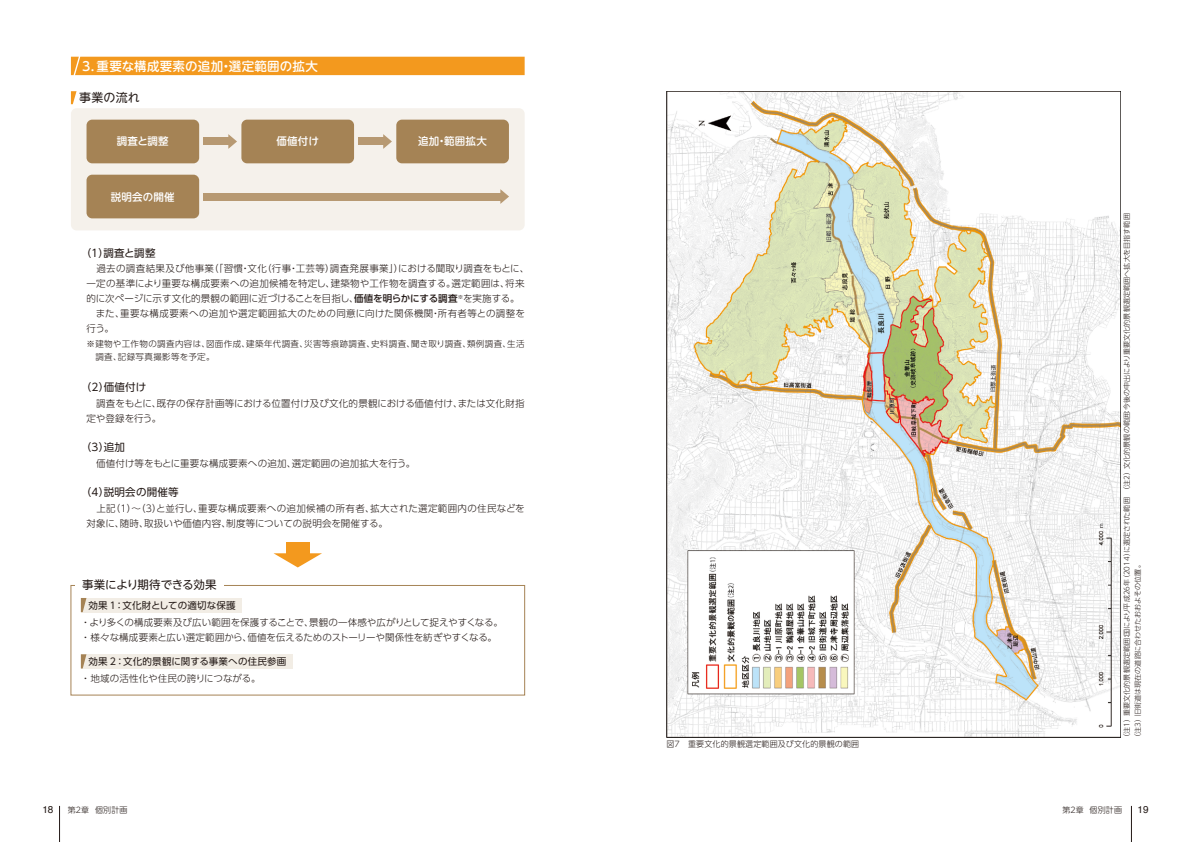
<style>
.page{position:relative;width:1191px;height:842px;background:#fff}
.page>*{position:absolute;margin:0;border:0;box-sizing:border-box;transform-origin:0 0}
.t1{font:500 12.5px "UD Shin M Go Pro";letter-spacing:.02em;color:#fff}
.t2{font:12px "UD Shin M Go Pro";letter-spacing:.01em;color:#231916}
.t3{font:11.5px "UD Shin M Go Pro";letter-spacing:-.025em;color:#231916}
.t4{font:10.5px "UD Shin Go Pro";letter-spacing:.02em;color:#231916}
.t5{font:500 10.5px "UD Shin M Go Pro";letter-spacing:.02em;color:#fff}
.t6{font:10px "Helvetica";color:#231916}
.t7{font:300 9.5px/15px "UD Shin Go Pro";letter-spacing:.02em;color:#231916}
.t8{font:300 9.5px/15px "UD Shin Go Pro";color:#231916}
.t9{font:300 9.5px/15px "UD Shin Go Pro";letter-spacing:.04em;color:#231916}
.t10{font:9.5px "UD Shin Go Pro";letter-spacing:.02em;color:#231916}
.t11{font:300 8.5px/12.5px "UD Shin Go Pro";letter-spacing:.045em;color:#231916}
.t12{font:300 8px "UD Shin Go Pro";letter-spacing:.02em;color:#231916}
.t13{font:300 8px "UD Shin M Go Pro";letter-spacing:.02em;color:#231916}
.t14{font:300 7px/11px "UD Shin Go Pro";letter-spacing:.02em;color:#231916}
.s1{font-weight:500}
</style>
<div class="page">
<div style="left:70px;top:585px;width:455px;height:110px;border:1px solid #a58355"></div>
<div style="left:76px;top:579px;width:148px;height:13px;background:#fff"></div>
<div style="left:71px;top:108px;width:453px;height:122px;background:#f5f1eb;border-radius:6px"></div>
<div style="left:71px;top:57px;width:453px;height:18px;background:#f3991e"></div>
<div style="left:81px;top:598px;width:160px;height:14px;background:#f2ede5"></div>
<svg style="left:71px;top:91px;width:6px;height:13px"></svg>
<div style="left:286px;top:542px;width:23px;height:14px;background:#f3991e"></div>
<svg style="left:273px;top:553px;width:49px;height:14px"></svg>
<svg style="left:81px;top:598px;width:5px;height:14px"></svg>
<div style="left:81px;top:654px;width:211px;height:14px;background:#f2ede5"></div>
<svg style="left:81px;top:654px;width:5px;height:14px"></svg>
<div style="left:203px;top:138px;width:28px;height:7px;background:#b79972"></div>
<svg style="left:228px;top:134px;width:9px;height:15px"></svg>
<div style="left:203px;top:193px;width:300px;height:7px;background:#b79972"></div>
<svg style="left:500px;top:189px;width:9px;height:15px"></svg>
<div style="left:87px;top:120px;width:112px;height:43px;background:#a58355;border-radius:6px"></div>
<div style="left:87px;top:175px;width:112px;height:43px;background:#a58355;border-radius:6px"></div>
<div style="left:241px;top:120px;width:113px;height:43px;background:#a58355;border-radius:6px"></div>
<div style="left:358px;top:138px;width:28px;height:7px;background:#b79972"></div>
<svg style="left:383px;top:134px;width:9px;height:15px"></svg>
<div style="left:396px;top:120px;width:113px;height:43px;background:#a58355;border-radius:6px"></div>
<img style="left:667px;top:91px;width:453px;height:646px">
<hr style="left:1131px;top:806px;width:1px;height:36px;background:#231916">
<hr style="left:59px;top:806px;width:1px;height:36px;background:#231916">
<h1 class="t1" style="left:82px;top:56px;width:237px">3．重要な構成要素の追加・選定範囲の拡大</h1>
<p class="t2" style="left:79px;top:88px;width:62px">事業の流れ</p>
<p class="t5" style="left:117px;top:133px;width:53px">調査と調整</p>
<p class="t5" style="left:111px;top:188px;width:65px">説明会の開催</p>
<p class="t5" style="left:276px;top:133px;width:44px">価値付け</p>
<p class="t5" style="left:418px;top:133px;width:70px">追加・範囲拡大</p>
<p class="t4" style="left:81px;top:244px;width:76px">（１）調査と調整</p>
<p class="t7" style="left:87px;top:261px;width:444px">　過去の調査結果及び他事業（「習慣・文化（行事・工芸等）調査発展事業」）における聞取り調査をもとに、一定の基準により重要な構成要素への追加候補を特定し、建築物や工作物を調査する。選定範囲は、将来的に次ページに示す文化的景観の範囲に近づけることを目指し、<span class="s1">価値を明らかにする調査</span><sup>※</sup>を実施する。</p>
<p class="t9" style="left:87px;top:306px;width:440px;text-indent:9px">また、重要な構成要素への追加や選定範囲拡大のための同意に向けた関係機関・所有者等との調整を行う。</p>
<p class="t11" style="left:87px;top:338px;width:439px">※建物や工作物の調査内容は、図面作成、建築年代調査、災害等痕跡調査、史料調査、聞き取り調査、類例調査、生活　調査、記録写真撮影等を予定。</p>
<p class="t4" style="left:81px;top:379px;width:67px">（2）価値付け</p>
<p class="t7" style="left:87px;top:395px;width:439px">　調査をもとに、既存の保存計画等における位置付け及び文化的景観における価値付け、または文化財指定や登録を行う。</p>
<p class="t4" style="left:81px;top:438px;width:46px">（3）追加</p>
<p class="t7" style="left:87px;top:455px;width:330px">　価値付け等をもとに重要な構成要素への追加、選定範囲の追加拡大を行う。</p>
<p class="t4" style="left:81px;top:484px;width:99px">（4）説明会の開催等</p>
<p class="t7" style="left:87px;top:500px;width:440px">　上記（１）～（３）と並行し、重要な構成要素への追加候補の所有者、拡大された選定範囲内の住民などを対象に、随時、取扱いや価値内容、制度等についての説明会を開催する。</p>
<p class="t3" style="left:82px;top:576px;width:136px">事業により期待できる効果</p>
<p class="t10" style="left:89px;top:597px;width:148px">効果１：文化財としての適切な保護</p>
<p class="t8" style="left:81px;top:614px;width:423px">・より多くの構成要素及び広い範囲を保護することで、景観の一体感や広がりとして捉えやすくなる。・様々な構成要素と広い選定範囲から、価値を伝えるためのストーリーや関係性を紡ぎやすくなる。</p>
<p class="t10" style="left:89px;top:654px;width:199px">効果２：文化的景観に関する事業への住民参画</p>
<p class="t7" style="left:81px;top:671px;width:181px">・地域の活性化や住民の誇りにつながる。</p>
<p class="t6" style="left:42px;top:802px;width:13px">18</p>
<p class="t13" style="left:68px;top:803px;width:61px">第２章 個別計画</p>
<p class="t12" style="left:666px;top:738px;width:194px">図7　重要文化的景観選定範囲及び文化的景観の範囲</p>
<p class="t14" style="left:1121px;top:741px;width:529px;rotate:-90deg">（注1）重要文化的景観選定範囲：国により平成26年（2014）に選定された範囲　（注2）文化的景観の範囲：今後の申出により重要文化的景観選定範囲へ拡大を目指す範囲（注3）旧街道は現在の道路に合わせたおおよその位置。</p>
<p class="t13" style="left:1062px;top:803px;width:61px">第２章 個別計画</p>
<p class="t6" style="left:1137px;top:802px;width:13px">19</p>
</div>
